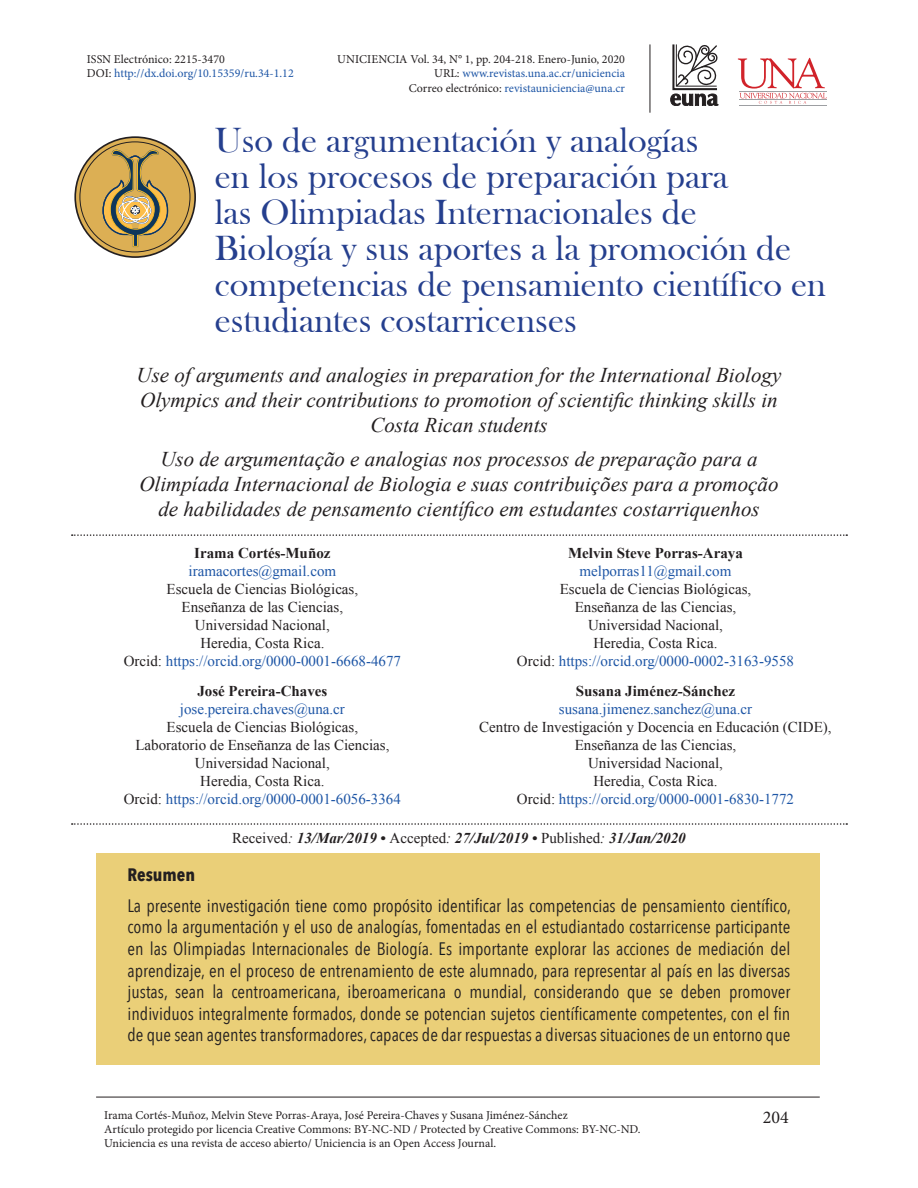
<style>
.page{position:relative;width:918px;height:1188px;background:#fff}
.page>*{position:absolute;margin:0;border:0;box-sizing:border-box;transform-origin:0 0}
.t1{font:36px/36px "Bask Old Face";color:#253f8e}
.t2{font:italic 21px/25.2px "Times New Roman";color:#231f20;text-align:center}
.t3{font:18px/21.6px "Avenir Next Condensed";color:#231f20;text-align:justify}
.t4{font:700 18px "Avenir Next Condensed";color:#231f20}
.t5{font:18px "Minion Pro";color:#231f20}
.t6{font:15px/18px "Times New Roman";color:#231f20;text-align:center}
.t7{font:15px "Times New Roman";color:#1e56a6}
.t8{font:700 15px "Times New Roman";color:#231f20}
.t9{font:italic 700 15px "Times New Roman";color:#231f20}
.t10{font:12px/14.4px "Minion Pro";color:#231f20}
.t11{font:12px/14.4px "Minion Pro";color:#1e56a6}
.s1{color:#231f20}
.s2{color:#1e56a6}
.s3{font-weight:400;font-style:normal}
.s4{font-weight:400}
.s5{color:#11181e}
</style>
<div class="page">
<hr style="left:96px;top:1097px;width:724px;height:1px;background:#231f20">
<svg style="left:670px;top:44px;width:48px;height:62px"></svg>
<svg style="left:738px;top:58px;width:89px;height:46px"></svg>
<hr style="left:740px;top:99px;width:87px;height:1px;background:#9d9fa2">
<hr style="left:740px;top:91px;width:87px;height:1px;background:#9d9fa2">
<hr style="left:740px;top:105px;width:87px;height:1px;background:#9d9fa2">
<hr style="left:650px;top:44px;width:1px;height:69px;background:#231f20">
<svg style="left:75px;top:137px;width:120px;height:120px;background:#c69e4d"></svg>
<div style="left:74px;top:136px;width:122px;height:122px;border:2px solid #231f20;border-radius:50%"></div>
<svg style="left:102px;top:149px;width:67px;height:99px;background:#b89b58"></svg>
<div style="left:96px;top:853px;width:724px;height:212px;background:#eacf78"></div>
<svg style="left:72px;top:823px;width:775px;height:2px"></svg>
<svg style="left:72px;top:534px;width:775px;height:2px"></svg>
<p class="t11" style="left:87px;top:52px;width:208px"><span class="s1">ISSN Electrónico: 2215-3470<br>DOI:</span> http://dx.doi.org/10.15359/ru.34-1.12</p>
<p class="t10" style="left:337px;top:52px;width:289px;text-align:right">UNICIENCIA Vol. 34, N° 1, pp. 204-218. Enero-Junio, 2020<br>URL: <span class="s2">www.revistas.una.ac.cr/uniciencia<br></span>Correo electrónico: <span class="s2">revistauniciencia@una.cr</span></p>
<h1 class="t1" style="left:215px;top:123px;width:613px">Uso de argumentación y analogías<br>en los procesos de preparación para<br>las Olimpiadas Internacionales de<br>Biología y sus aportes a la promoción de competencias de pensamiento científico en estudiantes costarricenses</h1>
<p class="t2" style="left:137px;top:361px;width:646px">Use of arguments and analogies in preparation for the International Biology<br>Olympics and their contributions to promotion of scientific thinking skills in<br>Costa Rican students</p>
<p class="t2" style="left:139px;top:446px;width:641px">Uso de argumentação e analogias nos processos de preparação para a<br>Olimpíada Internacional de Biologia e suas contribuições para a promoção de habilidades de pensamento científico em estudantes costarriquenhos</p>
<p class="t8" style="left:194px;top:542px;width:138px">Irama Cortés-Muñoz</p>
<p class="t7" style="left:189px;top:561px;width:149px">iramacortes@gmail.com</p>
<p class="t6" style="left:124px;top:580px;width:279px">Escuela de Ciencias Biológicas,<br>Enseñanza de las Ciencias,<br>Universidad Nacional,<br>Heredia, Costa Rica.<br>Orcid: <span class="s2">https://orcid.org/0000-0001-6668-4677</span></p>
<p class="t8" style="left:568px;top:542px;width:176px">Melvin Steve Porras-Araya</p>
<p class="t7" style="left:580px;top:561px;width:153px">melporras11@gmail.com</p>
<p class="t6" style="left:517px;top:580px;width:279px">Escuela de Ciencias Biológicas,<br>Enseñanza de las Ciencias,<br>Universidad Nacional,<br>Heredia, Costa Rica.<br>Orcid: <span class="s2">https://orcid.org/0000-0002-3163-9558</span></p>
<p class="t8" style="left:197px;top:680px;width:132px">José Pereira-Chaves</p>
<p class="t7" style="left:180px;top:699px;width:167px">jose.pereira.chaves@una.cr</p>
<p class="t6" style="left:124px;top:717px;width:279px">Escuela de Ciencias Biológicas,<br>Laboratorio de Enseñanza de las Ciencias, Universidad Nacional,<br>Heredia, Costa Rica.<br>Orcid: <span class="s2">https://orcid.org/0000-0001-6056-3364</span></p>
<p class="t8" style="left:576px;top:680px;width:161px">Susana Jiménez-Sánchez</p>
<p class="t7" style="left:559px;top:699px;width:195px">susana.jimenez.sanchez@una.cr</p>
<p class="t6" style="left:479px;top:717px;width:354px">Centro de Investigación y Docencia en Educación (CIDE), Enseñanza de las Ciencias,<br>Universidad Nacional,<br>Heredia, Costa Rica.<br>Orcid: <span class="s2">https://orcid.org/0000-0001-6830-1772</span></p>
<p class="t9" style="left:232px;top:827px;width:455px"><span class="s3">Received</span><span class="s4">:</span> 13/Mar/2019 • <span class="s3">Accepted</span><span class="s4">:</span> 27/Jul/2019 • <span class="s3">Published</span><span class="s4">:</span> 31/Jan/2020</p>
<p class="t4" style="left:128px;top:864px;width:69px">Resumen</p>
<p class="t3" style="left:128px;top:894px;width:665px">La presente investigación tiene como propósito identificar las competencias de pensamiento científico, como la argumentación y el uso de analogías, fomentadas en el estudiantado costarricense participante en las Olimpiadas Internacionales de Biología. <span class="s5">E</span>s importante explorar las acciones de mediación del aprendizaje, en el proceso de entrenamiento de este alumnado, para representar al país en las diversas justas, sean la centroamericana, iberoamericana o mundial, considerando que se deben promover individuos integralmente formados, donde se potencian sujetos científicamente competentes, con el fin de que sean agentes transformadores, capaces de dar respuestas a diversas situaciones de un entorno que</p>
<p class="t10" style="left:104px;top:1108px;width:538px">Irama Cortés-Muñoz, Melvin Steve Porras-Araya, José Pereira-Chaves y Susana Jiménez-Sánchez<br>Artículo protegido por licencia Creative Commons: BY-NC-ND / Protected by Creative Commons: BY-NC-ND.<br>Uniciencia es una revista de acceso abierto/ Uniciencia is an Open Access Journal.</p>
<p class="t5" style="left:763px;top:1105px;width:27px">204</p>
</div>
